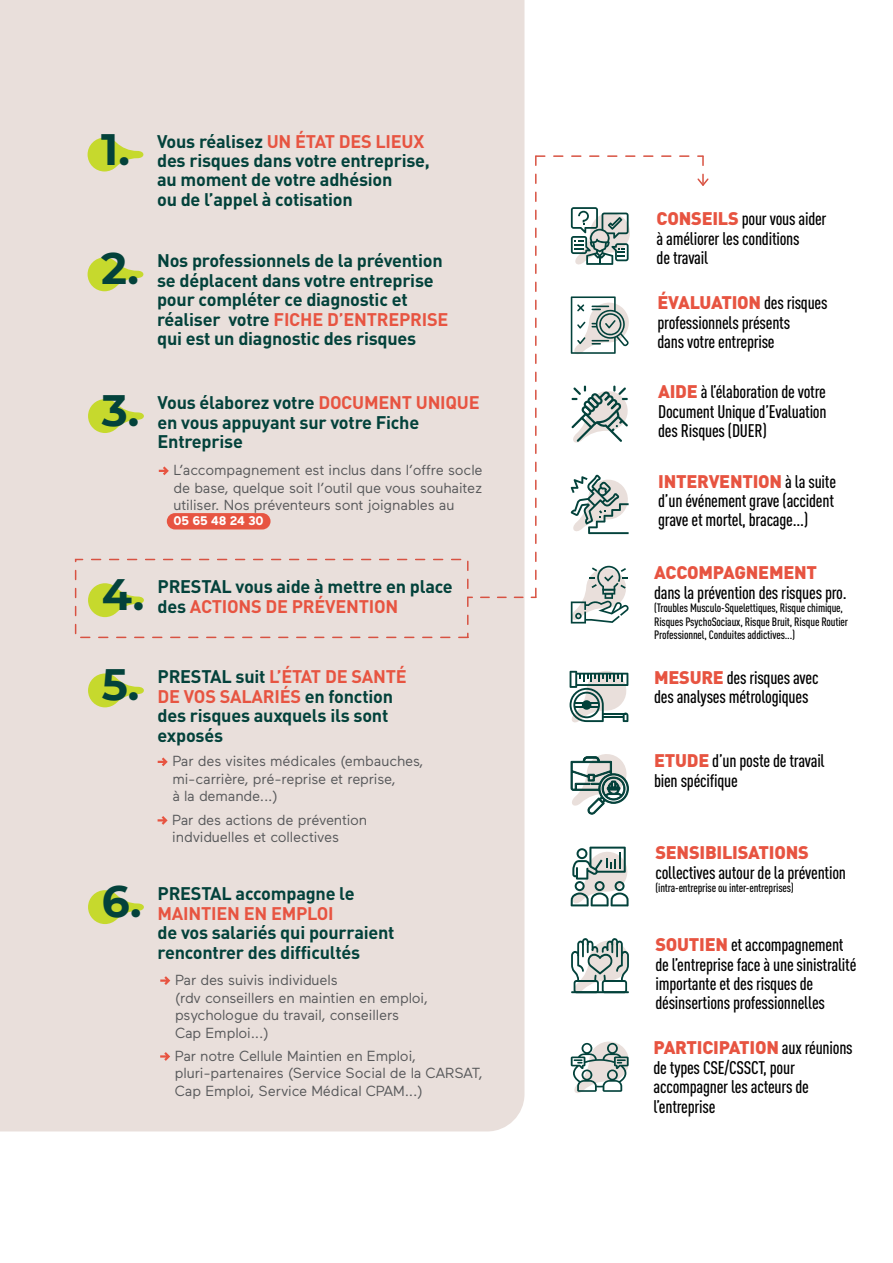
<style>
.page{position:relative;width:893px;height:1263px;background:#fff}
.page>*{position:absolute;margin:0;border:0;box-sizing:border-box;transform-origin:0 0}
.t1{font:700 43.95px "Montserrat";color:#03423b}
.t2{font:500 condensed 18px/19.5px "DIN Pro";letter-spacing:-.015em;color:#000001}
.t3{font:700 18px/19.5px "DIN Pro";letter-spacing:-.015em;color:#03423b}
.t4{font:900 18px "DIN Pro";letter-spacing:-.015em;color:#e75441}
.t5{font:700 18px "DIN Pro";letter-spacing:-.015em;color:#e75441}
.t6{font:14.55px/17.5px "Maax";letter-spacing:-.015em;color:#57585a}
.t7{font:700 12.45px "Maax";letter-spacing:-.015em;color:#fff}
.t8{font:500 condensed 12px/13.5px "DIN Pro";letter-spacing:-.015em;color:#000001}
.s1{color:#e75441}
.s2{font-weight:900;font-stretch:normal;color:#e75441}
</style>
<div class="page">
<div style="left:0;top:0;width:524px;height:1131px;background:#e9dfdb"></div>
<svg style="left:88px;top:138px;width:58px;height:33px;background:#d4db76"></svg>
<svg style="left:88px;top:257px;width:58px;height:34px;background:#d5db78"></svg>
<svg style="left:88px;top:399px;width:58px;height:34px;background:#d5db78"></svg>
<div style="left:167px;top:513px;width:104px;height:16px;background:#e75441;border-radius:8px"></div>
<svg style="left:159px;top:466px;width:10px;height:9px"></svg>
<svg style="left:88px;top:583px;width:58px;height:34px;background:#d5db78"></svg>
<svg style="left:88px;top:673px;width:58px;height:34px;background:#d5db78"></svg>
<svg style="left:88px;top:890px;width:58px;height:34px;background:#d5db78"></svg>
<svg style="left:158px;top:757px;width:10px;height:9px"></svg>
<svg style="left:158px;top:816px;width:10px;height:9px"></svg>
<svg style="left:160px;top:976px;width:10px;height:9px"></svg>
<svg style="left:160px;top:1052px;width:10px;height:9px"></svg>
<svg style="left:569px;top:670px;width:60px;height:53px"></svg>
<hr style="left:603px;top:712px;width:23px;height:2px;background:#03423b">
<hr style="left:603px;top:716px;width:21px;height:2px;background:#03423b">
<svg style="left:570px;top:754px;width:59px;height:61px"></svg>
<svg style="left:570px;top:847px;width:59px;height:60px"></svg>
<svg style="left:571px;top:938px;width:58px;height:56px"></svg>
<hr style="left:571px;top:991px;width:58px;height:2px;background:#03423b">
<svg style="left:570px;top:1041px;width:59px;height:52px"></svg>
<svg style="left:481px;top:155px;width:228px;height:469px"></svg>
<div style="left:75px;top:559px;width:394px;height:79px;border:2px dashed #d85242"></div>
<h1 class="t1" style="left:101px;top:117px;width:30px">1.</h1>
<p class="t3" style="left:157px;top:129px;width:274px">Vous réalisez <span class="s1">UN ÉTAT DES LIEUX </span>des risques dans votre entreprise, au moment de votre adhésion<br>ou de l’appel à cotisation</p>
<h1 class="t1" style="left:101px;top:237px;width:39px">2.</h1>
<p class="t3" style="left:157px;top:249px;width:293px">Nos professionnels de la prévention se déplacent dans votre entreprise pour compléter ce diagnostic et réaliser votre <span class="s1">FICHE D’ENTREPRISE </span>qui est un diagnostic des risques</p>
<h1 class="t1" style="left:102px;top:379px;width:39px">3.</h1>
<p class="t3" style="left:158px;top:391px;width:324px">Vous élaborez votre <span class="s1">DOCUMENT UNIQUE </span>en vous appuyant sur votre Fiche<br>Entreprise</p>
<p class="t6" style="left:174px;top:462px;width:311px;text-align:justify">L’accompagnement est inclus dans l’offre socle de base, quelque soit l’outil que vous souhaitez utiliser. Nos préventeurs sont joignables au</p>
<p class="t7" style="left:174px;top:514px;width:92px">05 65 48 24 30</p>
<h1 class="t1" style="left:102px;top:563px;width:44px">4.</h1>
<p class="t3" style="left:158px;top:575px;width:297px">PRESTAL vous aide à mettre en place des <span class="s1">ACTIONS DE PRÉVENTION</span></p>
<h1 class="t1" style="left:102px;top:653px;width:39px">5.</h1>
<p class="t3" style="left:158px;top:665px;width:251px">PRESTAL suit <span class="s1">L’ÉTAT DE SANTÉ<br>DE VOS SALARIÉS</span> en fonction des risques auxquels ils sont exposés</p>
<p class="t6" style="left:172px;top:753px;width:253px">Par des visites médicales (embauches, mi-carrière, pré-reprise et reprise,<br>à la demande...)</p>
<p class="t6" style="left:172px;top:811px;width:197px">Par des actions de prévention indviduelles et collectives</p>
<h1 class="t1" style="left:102px;top:870px;width:41px">6.</h1>
<p class="t3" style="left:158px;top:882px;width:199px">PRESTAL accompagne le</p>
<p class="t5" style="left:158px;top:898px;width:178px">MAINTIEN EN EMPLOI</p>
<p class="t3" style="left:158px;top:921px;width:239px">de vos salariés qui pourraient rencontrer des difficultés</p>
<p class="t6" style="left:175px;top:971px;width:254px">Par des suivis individuels<br>(rdv conseillers en maintien en emploi, psychologue du travail, conseillers<br>Cap Emploi...)</p>
<p class="t6" style="left:175px;top:1047px;width:309px">Par notre Cellule Maintien en Emploi, pluri-partenaires (Service Social de la CARSAT,<br>Cap Emploi, Service Médical CPAM...)</p>
<p class="t2" style="left:657px;top:208px;width:171px"><span class="s2">CONSEILS</span> pour vous aider à améliorer les conditions<br>de travail</p>
<p class="t2" style="left:657px;top:292px;width:172px"><span class="s2">ÉVALUATION</span> des risques professionnels présents<br>dans votre entreprise</p>
<p class="t2" style="left:658px;top:380px;width:170px;text-align:justify"><span class="s2">AIDE</span> à l’élaboration de votre Document Unique d’Evaluation des Risques (DUER)</p>
<p class="t2" style="left:658px;top:470px;width:179px;text-align:justify"><span class="s2">INTERVENTION</span> à la suite d’un événement grave (accident grave et mortel, bracage...)</p>
<p class="t4" style="left:654px;top:557px;width:164px">ACCOMPAGNEMENT</p>
<p class="t2" style="left:654px;top:581px;width:194px">dans la prévention des risques pro.</p>
<p class="t8" style="left:654px;top:600px;width:196px">(Troubles Musculo-Squelettiques, Risque chimique,<br>Risques PsychoSociaux, Risque Bruit, Risque Routier<br>Professionnel, Conduites addictives...)</p>
<p class="t2" style="left:654px;top:666px;width:166px"><span class="s2">MESURE</span> des risques avec des analyses métrologiques</p>
<p class="t2" style="left:654px;top:749px;width:172px"><span class="s2">ETUDE</span> d’un poste de travail bien spécifique</p>
<p class="t4" style="left:655px;top:837px;width:155px">SENSIBILISATIONS</p>
<p class="t2" style="left:655px;top:861px;width:192px">collectives autour de la prévention</p>
<p class="t8" style="left:655px;top:880px;width:140px">(intra-entreprise ou inter-entreprises)</p>
<p class="t2" style="left:655px;top:933px;width:202px"><span class="s2">SOUTIEN</span> et accompagnement de l’entreprise face à une sinistralité importante et des risques de désinsertions professionnelles</p>
<p class="t2" style="left:654px;top:1036px;width:201px"><span class="s2">PARTICIPATION</span> aux réunions de types CSE/CSSCT, pour accompagner les acteurs de l’entreprise</p>
</div>
